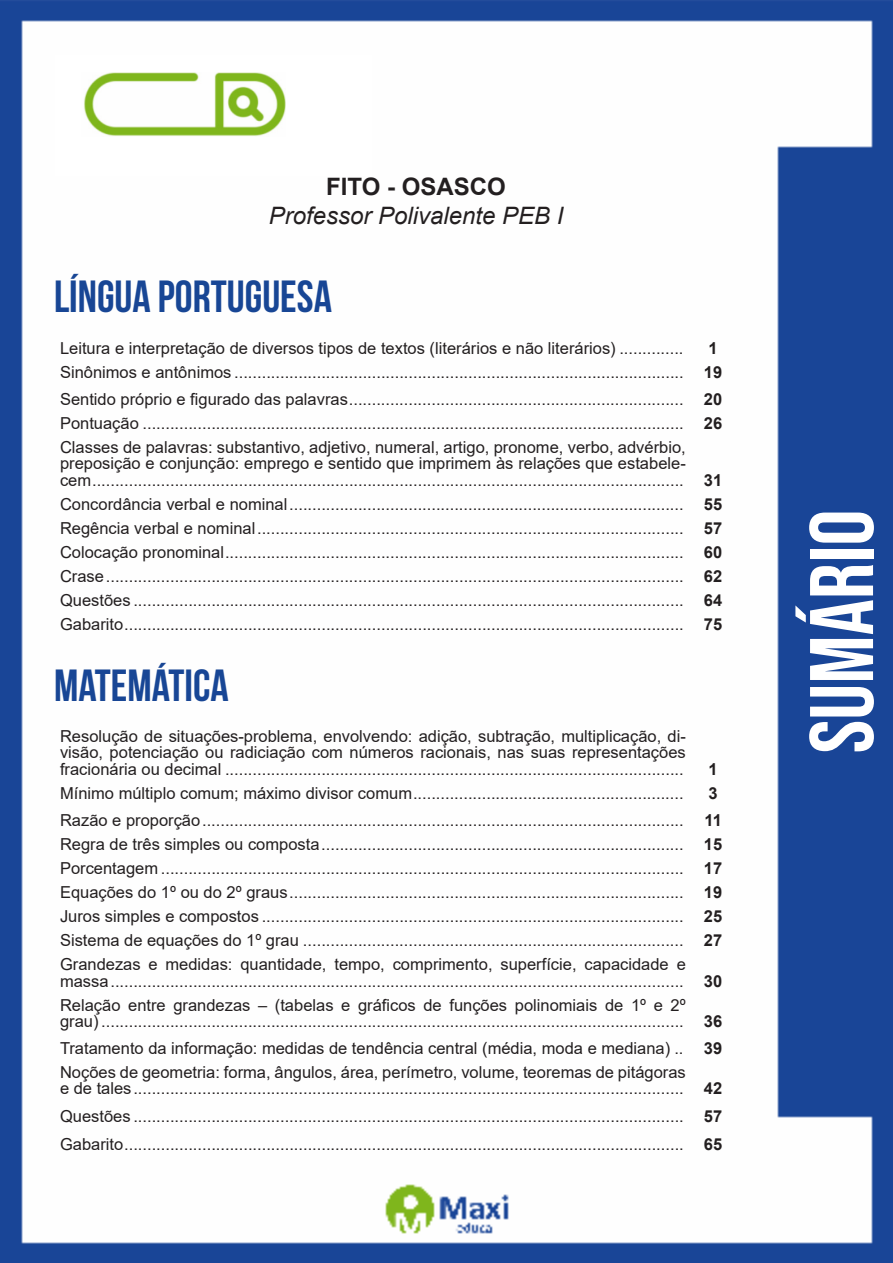
<style>
.page{position:relative;width:893px;height:1263px;background:#fff}
.page>*{position:absolute;margin:0;border:0;box-sizing:border-box;transform-origin:0 0}
.t1{font:90px "Bebas Neue";color:#fff}
.t2{font:700 45px "Bebas Neue";color:#184695}
.t3{font:italic 24px "Arial";color:#231f20}
.t4{font:700 24px "Arial";color:#231f20}
.ALTERNATIVAS{font:16.5px/16.5px "Arial";color:#231f20}
.INDICE{font:700 16.5px "Arial";color:#231f20}
.TITULO_DE_LEI{font:700 16.5px "Arial";color:#231f20}
</style>
<div class="page">
<img style="left:0;top:0;width:893px;height:1263px">
<div style="left:55px;top:55px;width:317px;height:121px;background:#fff"></div>
<img style="left:84px;top:72px;width:201px;height:64px">
<p class="t4" style="left:326px;top:170px;width:181px">FITO - OSASCO</p>
<p class="t3" style="left:269px;top:200px;width:296px">Professor Polivalente PEB I</p>
<p class="t2" style="left:54px;top:272px;width:279px">LÍNGUA PORTUGUESA</p>
<p class="ALTERNATIVAS" style="left:60px;top:340px;width:625px">Leitura e interpretação de diversos tipos de textos (literários e não literários) ..............</p>
<p class="INDICE" style="left:708px;top:336px;width:11px">1</p>
<p class="ALTERNATIVAS" style="left:60px;top:364px;width:625px">Sinônimos e antônimos ..................................................................................................</p>
<p class="INDICE" style="left:704px;top:361px;width:20px">19</p>
<p class="ALTERNATIVAS" style="left:60px;top:391px;width:625px">Sentido próprio e figurado das palavras.........................................................................</p>
<p class="INDICE" style="left:704px;top:387px;width:20px">20</p>
<p class="ALTERNATIVAS" style="left:60px;top:415px;width:625px">Pontuação ......................................................................................................................</p>
<p class="INDICE" style="left:704px;top:411px;width:20px">26</p>
<p class="ALTERNATIVAS" style="left:60px;top:439px;width:627px;text-align:justify">Classes de palavras: substantivo, adjetivo, numeral, artigo, pronome, verbo, advérbio, preposição e conjunção: emprego e sentido que imprimem às relações que estabele&shy;cem.................................................................................................................................</p>
<p class="INDICE" style="left:704px;top:468px;width:20px">31</p>
<p class="ALTERNATIVAS" style="left:60px;top:496px;width:625px">Concordância verbal e nominal......................................................................................</p>
<p class="INDICE" style="left:704px;top:492px;width:20px">55</p>
<p class="ALTERNATIVAS" style="left:60px;top:520px;width:625px">Regência verbal e nominal.............................................................................................</p>
<p class="INDICE" style="left:704px;top:516px;width:20px">57</p>
<p class="ALTERNATIVAS" style="left:60px;top:544px;width:625px">Colocação pronominal....................................................................................................</p>
<p class="INDICE" style="left:704px;top:540px;width:20px">60</p>
<p class="ALTERNATIVAS" style="left:60px;top:568px;width:625px">Crase..............................................................................................................................</p>
<p class="TITULO_DE_LEI" style="left:704px;top:564px;width:20px">62</p>
<p class="ALTERNATIVAS" style="left:60px;top:592px;width:625px">Questões ........................................................................................................................</p>
<p class="TITULO_DE_LEI" style="left:704px;top:588px;width:20px">64</p>
<p class="ALTERNATIVAS" style="left:60px;top:616px;width:625px">Gabarito..........................................................................................................................</p>
<p class="TITULO_DE_LEI" style="left:704px;top:612px;width:20px">75</p>
<p class="t2" style="left:54px;top:661px;width:176px">MATEMÁTICA</p>
<p class="ALTERNATIVAS" style="left:60px;top:728px;width:627px;text-align:justify">Resolução de situações-problema, envolvendo: adição, subtração, multiplicação, di&shy;visão, potenciação ou radiciação com números racionais, nas suas representações fracionária ou decimal ....................................................................................................</p>
<p class="INDICE" style="left:708px;top:757px;width:11px">1</p>
<p class="ALTERNATIVAS" style="left:60px;top:785px;width:625px">Mínimo múltiplo comum; máximo divisor comum...........................................................</p>
<p class="INDICE" style="left:708px;top:782px;width:11px">3</p>
<p class="ALTERNATIVAS" style="left:60px;top:812px;width:625px">Razão e proporção.........................................................................................................</p>
<p class="INDICE" style="left:704px;top:808px;width:19px">11</p>
<p class="ALTERNATIVAS" style="left:60px;top:836px;width:625px">Regra de três simples ou composta...............................................................................</p>
<p class="INDICE" style="left:704px;top:832px;width:20px">15</p>
<p class="ALTERNATIVAS" style="left:60px;top:860px;width:625px">Porcentagem ..................................................................................................................</p>
<p class="INDICE" style="left:704px;top:856px;width:20px">17</p>
<p class="ALTERNATIVAS" style="left:60px;top:884px;width:625px">Equações do 1º ou do 2º graus......................................................................................</p>
<p class="INDICE" style="left:704px;top:880px;width:20px">19</p>
<p class="ALTERNATIVAS" style="left:60px;top:908px;width:625px">Juros simples e compostos ............................................................................................</p>
<p class="INDICE" style="left:704px;top:905px;width:20px">25</p>
<p class="ALTERNATIVAS" style="left:60px;top:932px;width:625px">Sistema de equações do 1º grau ...................................................................................</p>
<p class="INDICE" style="left:704px;top:929px;width:20px">27</p>
<p class="ALTERNATIVAS" style="left:60px;top:956px;width:627px">Grandezas e medidas: quantidade, tempo, comprimento, superfície, capacidade e massa.............................................................................................................................</p>
<p class="TITULO_DE_LEI" style="left:704px;top:969px;width:20px">30</p>
<p class="ALTERNATIVAS" style="left:60px;top:996px;width:627px">Relação entre grandezas – (tabelas e gráficos de funções polinomiais de 1º e 2º grau) ...............................................................................................................................</p>
<p class="INDICE" style="left:704px;top:1010px;width:20px">36</p>
<p class="ALTERNATIVAS" style="left:60px;top:1039px;width:625px">Tratamento da informação: medidas de tendência central (média, moda e mediana) ..</p>
<p class="INDICE" style="left:704px;top:1036px;width:20px">39</p>
<p class="ALTERNATIVAS" style="left:60px;top:1063px;width:627px">Noções de geometria: forma, ângulos, área, perímetro, volume, teoremas de pitágoras e de tales........................................................................................................................</p>
<p class="INDICE" style="left:704px;top:1077px;width:20px">42</p>
<p class="ALTERNATIVAS" style="left:60px;top:1108px;width:625px">Questões ........................................................................................................................</p>
<p class="INDICE" style="left:704px;top:1105px;width:20px">57</p>
<p class="ALTERNATIVAS" style="left:60px;top:1136px;width:625px">Gabarito..........................................................................................................................</p>
<p class="INDICE" style="left:704px;top:1132px;width:20px">65</p>
<h1 class="t1" style="left:791px;top:753px;width:245px;rotate:-90deg">sumário</h1>
</div>
